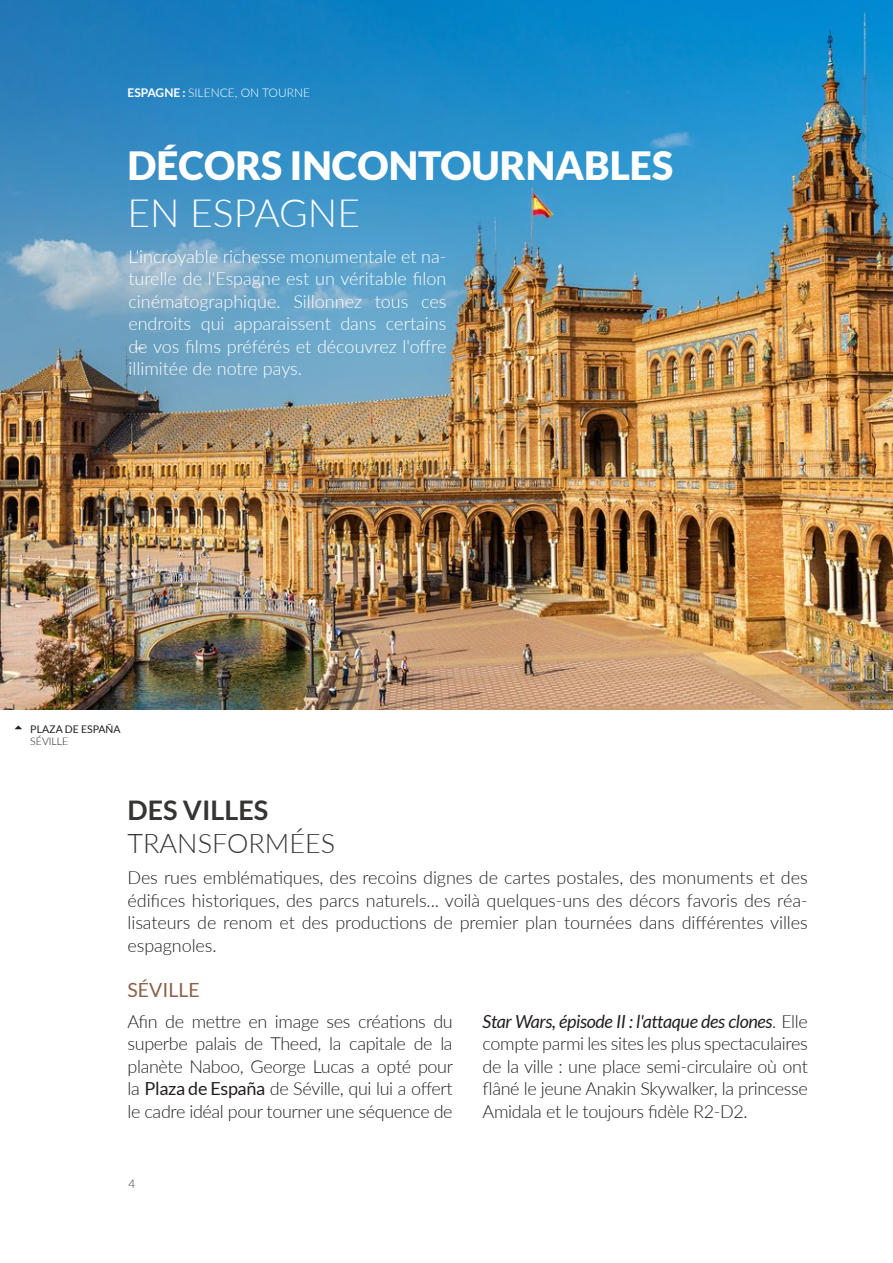
<style>
.page{position:relative;width:893px;height:1263px;background:#fff}
.page>*{position:absolute;margin:0;border:0;box-sizing:border-box;transform-origin:0 0}
.t1{font:900 39px/46.8px "Lato";color:#fff}
.t2{font:300 27px/33px "Lato";color:#353534}
.t3{font:19.5px "Lato";color:#8d614a}
.Body{font:300 18px/22.5px "Lato";letter-spacing:-.02em;color:#231f20;text-align:justify}
.Body-2{font:300 18px/22.5px "Lato";color:#fff;text-align:justify}
.t4{font:300 12px "Lato";color:#fff}
.t5{font:300 12px "Lato";color:#353534}
.t6{font:10.5px "Lato";color:#231f20}
.SUBPIE_ARRIBA{font:300 10.5px "Lato";color:#231f20}
.s1{font-weight:700}
.s2{font-weight:300}
.s3{font-weight:400}
.s4{font-weight:400;font-style:italic}
</style>
<div class="page">
<img style="left:0;top:0;width:893px;height:710px">
<p class="t4" style="left:128px;top:84px;width:184px"><span class="s1">ESPAGNE :</span> SILENCE, ON TOURNE</p>
<h1 class="t1" style="left:128px;top:142px;width:547px">DÉCORS INCONTOURNABLES<br><span class="s2">EN ESPAGNE</span></h1>
<p class="Body-2" style="left:128px;top:244px;width:320px">L'incroyable richesse monumentale et na&shy;turelle de l'Espagne est un véritable filon cinématographique. Sillonnez tous ces endroits qui apparaissent dans certains de vos films préférés et découvrez l'offre illimitée de notre pays.</p>
<p class="t6" style="left:30px;top:723px;width:92px">PLAZA DE ESPAÑA</p>
<p class="SUBPIE_ARRIBA" style="left:30px;top:734px;width:40px">SÉVILLE</p>
<h2 class="t2" style="left:128px;top:793px;width:209px"><span class="s1">DES VILLES<br></span>TRANSFORMÉES</h2>
<p class="Body" style="left:128px;top:866px;width:682px">Des rues emblématiques, des recoins dignes de cartes postales, des monuments et des édifices historiques, des parcs naturels... voilà quelques-uns des décors favoris des réa&shy;lisateurs de renom et des productions de premier plan tournées dans différentes villes espagnoles.</p>
<h3 class="t3" style="left:128px;top:979px;width:74px">SÉVILLE</h3>
<p class="Body" style="left:128px;top:1009px;width:327px">Afin de mettre en image ses créations du superbe palais de Theed, la capitale de la planète Naboo, George Lucas a opté pour la <span class="s3">Plaza de España</span> de Séville, qui lui a offert le cadre idéal pour tourner une séquence de</p>
<p class="Body" style="left:483px;top:1009px;width:327px"><span class="s4">Star Wars, épisode II : l'attaque des clones</span>. Elle compte parmi les sites les plus spectaculaires de la ville : une place semi-circulaire où ont flâné le jeune Anakin Skywalker, la princesse Amidala et le toujours fidèle R2-D2.</p>
<p class="t5" style="left:128px;top:1175px;width:8px">4</p>
</div>
